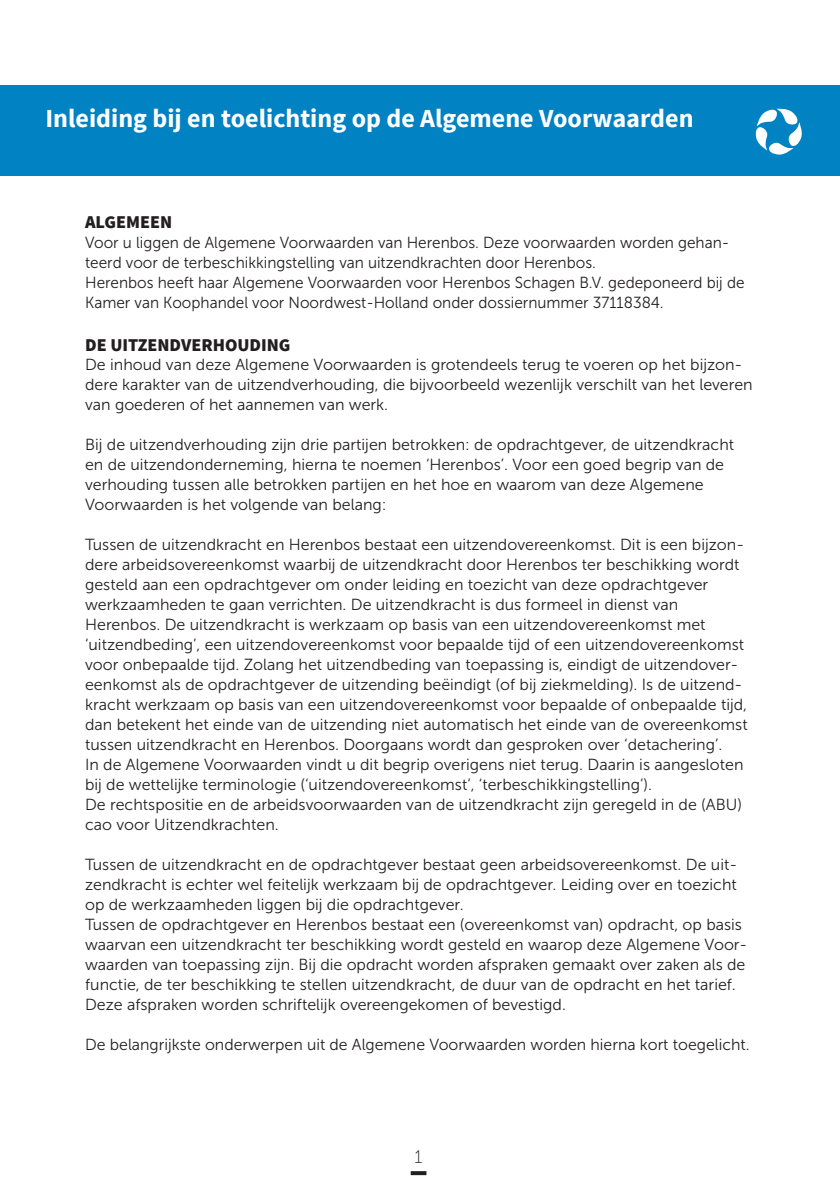
<style>
.page{position:relative;width:840px;height:1191px;background:#fff}
.page>*{position:absolute;margin:0;border:0;box-sizing:border-box;transform-origin:0 0}
.t1{font:700 26px "Source Sans Pro";color:#fff}
.t2{font:900 18px "Source Sans Pro";color:#231f20}
.t3{font:18px "Museo Sans 100";color:#231f20}
.t4{font:16px/20px "Museo Sans 300";color:#231f20}
.t5{font:16px/20px "Museo Sans 300";color:#231f20;scale:.96 1}
</style>
<div class="page">
<svg style="left:410px;top:1171px;width:16px;height:4px"></svg>
<div style="left:0;top:85px;width:839px;height:91px;background:#0082c3"></div>
<svg style="left:755px;top:108px;width:47px;height:47px"></svg>
<h1 class="t1" style="left:45px;top:102px;width:649px">Inleiding bij en toelichting op de Algemene Voorwaarden</h1>
<p class="t2" style="left:85px;top:210px;width:89px">ALGEMEEN</p>
<p class="t5" style="left:85px;top:232px;width:688px">Voor u liggen de Algemene Voorwaarden van Herenbos. Deze voorwaarden worden gehan&shy;teerd voor de terbeschikkingstelling van uitzendkrachten door Herenbos.<br>Herenbos heeft haar Algemene Voorwaarden voor Herenbos Schagen B.V. gedeponeerd bij de Kamer van Koophandel voor Noordwest-Holland onder dossiernummer 37118384.</p>
<p class="t2" style="left:85px;top:333px;width:207px">DE UITZENDVERHOUDING</p>
<p class="t4" style="left:85px;top:354px;width:668px">De inhoud van deze Algemene Voorwaarden is grotendeels terug te voeren op het bijzon&shy;dere karakter van de uitzendverhouding, die bijvoorbeeld wezenlijk verschilt van het leveren van goederen of het aannemen van werk.</p>
<p class="t4" style="left:85px;top:434px;width:650px">Bij de uitzendverhouding zijn drie partijen betrokken: de opdrachtgever, de uitzendkracht en de uitzendonderneming, hierna te noemen ‘Herenbos’. Voor een goed begrip van de verhouding tussen alle betrokken partijen en het hoe en waarom van deze Algemene Voorwaarden is het volgende van belang:</p>
<p class="t4" style="left:85px;top:534px;width:663px">Tussen de uitzendkracht en Herenbos bestaat een uitzendovereenkomst. Dit is een bijzon&shy;dere arbeidsovereenkomst waarbij de uitzendkracht door Herenbos ter beschikking wordt gesteld aan een opdrachtgever om onder leiding en toezicht van deze opdrachtgever werkzaamheden te gaan verrichten. De uitzendkracht is dus formeel in dienst van Herenbos. De uitzendkracht is werkzaam op basis van een uitzendovereenkomst met ‘uitzendbeding’, een uitzendovereenkomst voor bepaalde tijd of een uitzendovereenkomst voor onbepaalde tijd. Zolang het uitzendbeding van toepassing is, eindigt de uitzendover&shy;eenkomst als de opdrachtgever de uitzending beëindigt (of bij ziekmelding). Is de uitzend&shy;kracht werkzaam op basis van een uitzendovereenkomst voor bepaalde of onbepaalde tijd, dan betekent het einde van de uitzending niet automatisch het einde van de overeenkomst tussen uitzendkracht en Herenbos. Doorgaans wordt dan gesproken over ‘detachering’.<br>In de Algemene Voorwaarden vindt u dit begrip overigens niet terug. Daarin is aangesloten bij de wettelijke terminologie (‘uitzendovereenkomst’, ‘terbeschikkingstelling’).<br>De rechtspositie en de arbeidsvoorwaarden van de uitzendkracht zijn geregeld in de (ABU) cao voor Uitzendkrachten.</p>
<p class="t4" style="left:85px;top:854px;width:663px">Tussen de uitzendkracht en de opdrachtgever bestaat geen arbeidsovereenkomst. De uit&shy;zendkracht is echter wel feitelijk werkzaam bij de opdrachtgever. Leiding over en toezicht op de werkzaamheden liggen bij die opdrachtgever.<br>Tussen de opdrachtgever en Herenbos bestaat een (overeenkomst van) opdracht, op basis waarvan een uitzendkracht ter beschikking wordt gesteld en waarop deze Algemene Voor&shy;waarden van toepassing zijn. Bij die opdracht worden afspraken gemaakt over zaken als de functie, de ter beschikking te stellen uitzendkracht, de duur van de opdracht en het tarief.<br>Deze afspraken worden schriftelijk overeengekomen of bevestigd.</p>
<p class="t4" style="left:85px;top:1034px;width:665px">De belangrijkste onderwerpen uit de Algemene Voorwaarden worden hierna kort toegelicht.</p>
<p class="t3" style="left:414px;top:1147px;width:9px">1</p>
</div>
